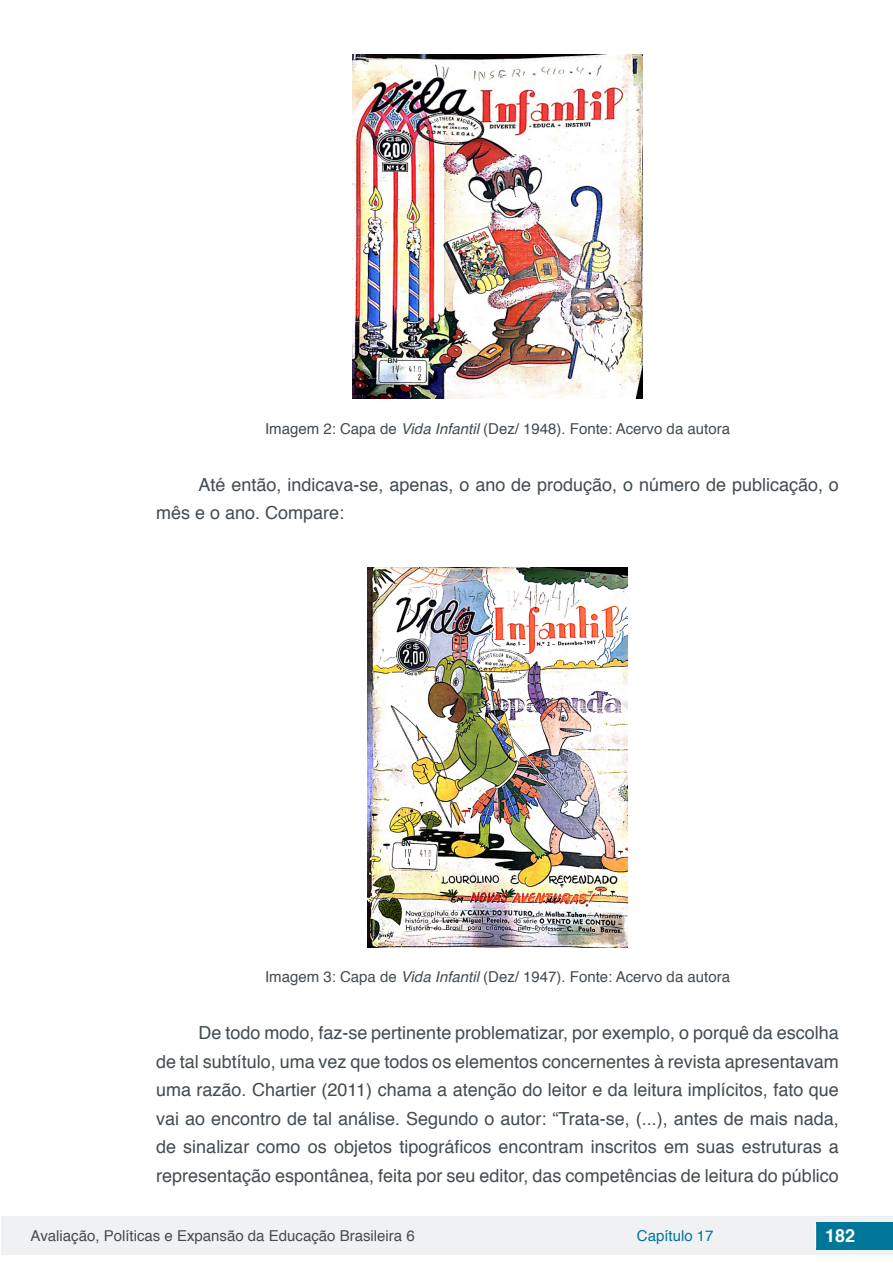
<style>
.page{position:relative;width:893px;height:1263px;background:#fff}
.page>*{position:absolute;margin:0;border:0;box-sizing:border-box;transform-origin:0 0}
.txt{font:18px/28.5px "Helvetica";color:#434c52}
.t1{font:700 18px "Helvetica";color:#fff}
.info_tab_gra_imag{font:15px "Helvetica";color:#434c52}
.t2{font:15px "Helvetica";color:#007699}
.s1{font-style:italic}
</style>
<div class="page">
<div style="left:1px;top:1216px;width:891px;height:38px;background:#f0f1f2"></div>
<div style="left:816px;top:1222px;width:77px;height:27px;background:#007699"></div>
<svg style="left:815px;top:1224px;width:1px;height:24px"></svg>
<img style="left:353px;top:54px;width:289px;height:345px">
<img style="left:368px;top:568px;width:259px;height:379px">
<p class="info_tab_gra_imag" style="left:265px;top:417px;width:466px">Imagem 2: Capa de <span class="s1">Vida Infantil</span> (Dez/ 1948). Fonte: Acervo da autora</p>
<p class="txt" style="left:156px;top:471px;width:684px;text-indent:43px">Até então, indicava-se, apenas, o ano de produção, o número de publicação, o mês e o ano. Compare:</p>
<p class="info_tab_gra_imag" style="left:265px;top:965px;width:466px">Imagem 3: Capa de <span class="s1">Vida Infantil</span> (Dez/ 1947). Fonte: Acervo da autora</p>
<p class="txt" style="left:156px;top:1019px;width:684px;text-align:justify;text-indent:43px">De todo modo, faz-se pertinente problematizar, por exemplo, o porquê da escolha de tal subtítulo, uma vez que todos os elementos concernentes à revista apresentavam uma razão. Chartier (2011) chama a atenção do leitor e da leitura implícitos, fato que vai ao encontro de tal análise. Segundo o autor: “Trata-se, (...), antes de mais nada, de sinalizar como os objetos tipográficos encontram inscritos em suas estruturas a representação espontânea, feita por seu editor, das competências de leitura do público</p>
<p class="info_tab_gra_imag" style="left:31px;top:1224px;width:386px">Avaliação, Políticas e Expansão da Educação Brasileira 6</p>
<p class="t2" style="left:637px;top:1224px;width:78px">Capítulo 17</p>
<p class="t1" style="left:825px;top:1221px;width:32px">182</p>
</div>
